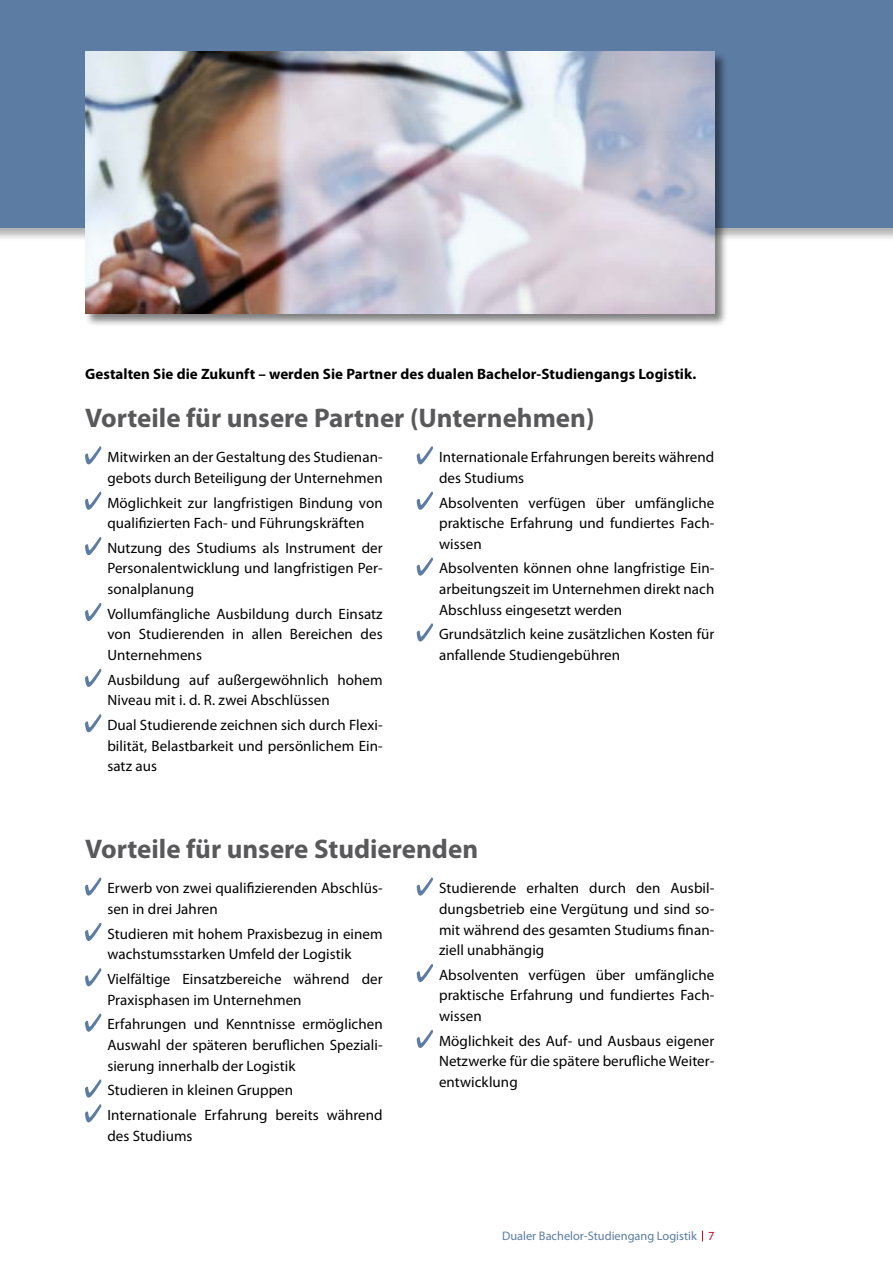
<style>
.page{position:relative;width:893px;height:1263px;background:#fff}
.page>*{position:absolute;margin:0;border:0;box-sizing:border-box;transform-origin:0 0}
.t1{font:700 27px "Myriad Pro";color:#59595b}
.t2{font:15px/20.5px "Myriad Pro";letter-spacing:.005em;color:#000}
.t3{font:700 15px "Myriad Pro";letter-spacing:.005em;color:#000}
.t4{font:12.3px "Myriad Pro";color:#5d7ca4}
.s1{color:#c30d20}
</style>
<div class="page">
<div style="left:0;top:0;width:893px;height:228px;background:#5d7ca4"></div>
<svg style="left:85px;top:446px;width:16px;height:19px"></svg>
<svg style="left:85px;top:491px;width:16px;height:19px"></svg>
<svg style="left:85px;top:537px;width:16px;height:19px"></svg>
<svg style="left:85px;top:603px;width:16px;height:18px"></svg>
<svg style="left:85px;top:669px;width:16px;height:18px"></svg>
<svg style="left:85px;top:714px;width:16px;height:19px"></svg>
<svg style="left:417px;top:446px;width:16px;height:19px"></svg>
<svg style="left:417px;top:491px;width:16px;height:19px"></svg>
<svg style="left:417px;top:557px;width:16px;height:19px"></svg>
<svg style="left:417px;top:623px;width:16px;height:19px"></svg>
<svg style="left:85px;top:877px;width:16px;height:19px"></svg>
<svg style="left:85px;top:923px;width:16px;height:18px"></svg>
<svg style="left:85px;top:968px;width:16px;height:19px"></svg>
<svg style="left:85px;top:1013px;width:16px;height:19px"></svg>
<svg style="left:85px;top:1079px;width:16px;height:19px"></svg>
<svg style="left:85px;top:1104px;width:16px;height:19px"></svg>
<svg style="left:417px;top:877px;width:16px;height:19px"></svg>
<svg style="left:417px;top:964px;width:16px;height:18px"></svg>
<svg style="left:417px;top:1030px;width:16px;height:18px"></svg>
<div style="left:84px;top:51px;width:644px;height:276px;background:#000;opacity:.5"></div>
<img style="left:85px;top:52px;width:629px;height:261px">
<p class="t3" style="left:85px;top:364px;width:613px">Gestalten Sie die Zukunft – werden Sie Partner des dualen Bachelor-Studiengangs Logistik.</p>
<h1 class="t1" style="left:85px;top:400px;width:511px">Vorteile für unsere Partner (Unternehmen)</h1>
<p class="t2" style="left:107px;top:447px;width:277px">Mitwirken an der Gestaltung des Studienan&shy;gebots durch Beteiligung der Unternehmen</p>
<p class="t2" style="left:107px;top:492px;width:277px">Möglichkeit zur langfristigen Bindung von qualifizierten Fach- und Führungskräften</p>
<p class="t2" style="left:107px;top:537px;width:277px;text-align:justify">Nutzung des Studiums als Instrument der Personalentwicklung und langfristigen Per&shy;sonalplanung</p>
<p class="t2" style="left:107px;top:603px;width:277px;text-align:justify">Vollumfängliche Ausbildung durch Einsatz von Studierenden in allen Bereichen des Unternehmens</p>
<p class="t2" style="left:107px;top:669px;width:277px">Ausbildung auf außergewöhnlich hohem<br>Niveau mit i. d. R. zwei Abschlüssen</p>
<p class="t2" style="left:107px;top:714px;width:277px;text-align:justify">Dual Studierende zeichnen sich durch Flexi&shy;bilität, Belastbarkeit und persönlichem Ein&shy;satz aus</p>
<p class="t2" style="left:439px;top:447px;width:277px">Internationale Erfahrungen bereits während des Studiums</p>
<p class="t2" style="left:439px;top:492px;width:277px;text-align:justify">Absolventen verfügen über umfängliche praktische Erfahrung und fundiertes Fach&shy;wissen</p>
<p class="t2" style="left:439px;top:558px;width:277px;text-align:justify">Absolventen können ohne langfristige Ein&shy;arbeitungszeit im Unternehmen direkt nach Abschluss eingesetzt werden</p>
<p class="t2" style="left:439px;top:624px;width:277px">Grundsätzlich keine zusätzlichen Kosten für anfallende Studiengebühren</p>
<h1 class="t1" style="left:85px;top:831px;width:395px">Vorteile für unsere Studierenden</h1>
<p class="t2" style="left:107px;top:878px;width:277px">Erwerb von zwei qualifizierenden Abschlüs&shy;sen in drei Jahren</p>
<p class="t2" style="left:107px;top:923px;width:277px">Studieren mit hohem Praxisbezug in einem wachstumsstarken Umfeld der Logistik</p>
<p class="t2" style="left:107px;top:968px;width:277px">Vielfältige Einsatzbereiche während der<br>Praxisphasen im Unternehmen</p>
<p class="t2" style="left:107px;top:1014px;width:277px;text-align:justify">Erfahrungen und Kenntnisse ermöglichen Auswahl der späteren beruflichen Speziali&shy;sierung innerhalb der Logistik</p>
<p class="t2" style="left:107px;top:1078px;width:277px;line-height:24.8px">Studieren in kleinen Gruppen<br>Internationale Erfahrung bereits während</p>
<p class="t2" style="left:107px;top:1125px;width:87px">des Studiums</p>
<p class="t2" style="left:439px;top:878px;width:277px;text-align:justify">Studierende erhalten durch den Ausbil&shy;dungsbetrieb eine Vergütung und sind so&shy;mit während des gesamten Studiums finan&shy;ziell unabhängig</p>
<p class="t2" style="left:439px;top:964px;width:277px;text-align:justify">Absolventen verfügen über umfängliche praktische Erfahrung und fundiertes Fach&shy;wissen</p>
<p class="t2" style="left:439px;top:1030px;width:277px;text-align:justify">Möglichkeit des Auf- und Ausbaus eigener Netzwerke für die spätere berufliche Weiter&shy;entwicklung</p>
<p class="t4" style="left:502px;top:1228px;width:214px">Dualer Bachelor-Studiengang Logistik <span class="s1">7</span></p>
</div>
